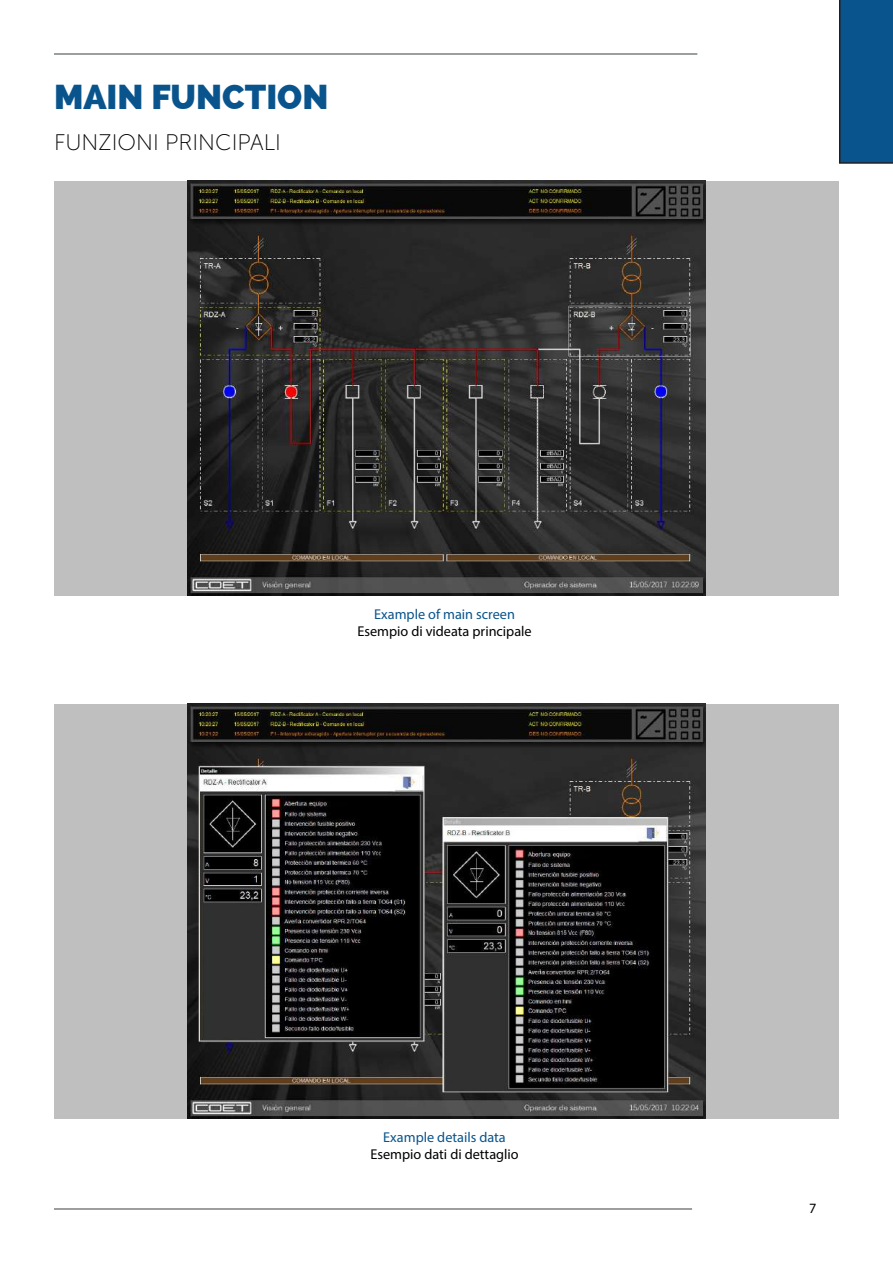
<style>
.page{position:relative;width:893px;height:1263px;background:#fff}
.page>*{position:absolute;margin:0;border:0;box-sizing:border-box;transform-origin:0 0}
.t1{font:800 34.5px "Raleway";color:#09548c}
.t2{font:22.5px "Museo Sans 100";color:#000}
.t3{font:14.25px "Myriad Pro";color:#000}
.t4{font:14.25px "Myriad Pro";color:#09548c}
</style>
<div class="page">
<div style="left:839px;top:0;width:54px;height:164px;background:#09548c"></div>
<hr style="left:54px;top:1208px;width:638px;height:2px;background:#7c7f80">
<hr style="left:54px;top:53px;width:643px;height:2px;background:#7c7f80">
<div style="left:54px;top:181px;width:785px;height:414px;background:#bfbfbf"></div>
<img style="left:187px;top:181px;width:519px;height:414px">
<div style="left:54px;top:704px;width:785px;height:414px;background:#bfbfbf"></div>
<img style="left:187px;top:704px;width:519px;height:414px">
<h1 class="t1" style="left:54px;top:77px;width:276px">MAIN FUNCTION</h1>
<h2 class="t2" style="left:54px;top:130px;width:228px">FUNZIONI PRINCIPALI</h2>
<p class="t4" style="left:374px;top:605px;width:142px">Example of main screen</p>
<p class="t3" style="left:357px;top:622px;width:176px">Esempio di videata principale</p>
<p class="t4" style="left:383px;top:1128px;width:124px">Example details data</p>
<p class="t3" style="left:370px;top:1145px;width:150px">Esempio dati di dettaglio</p>
<p class="t3" style="left:809px;top:1199px;width:9px">7</p>
</div>
